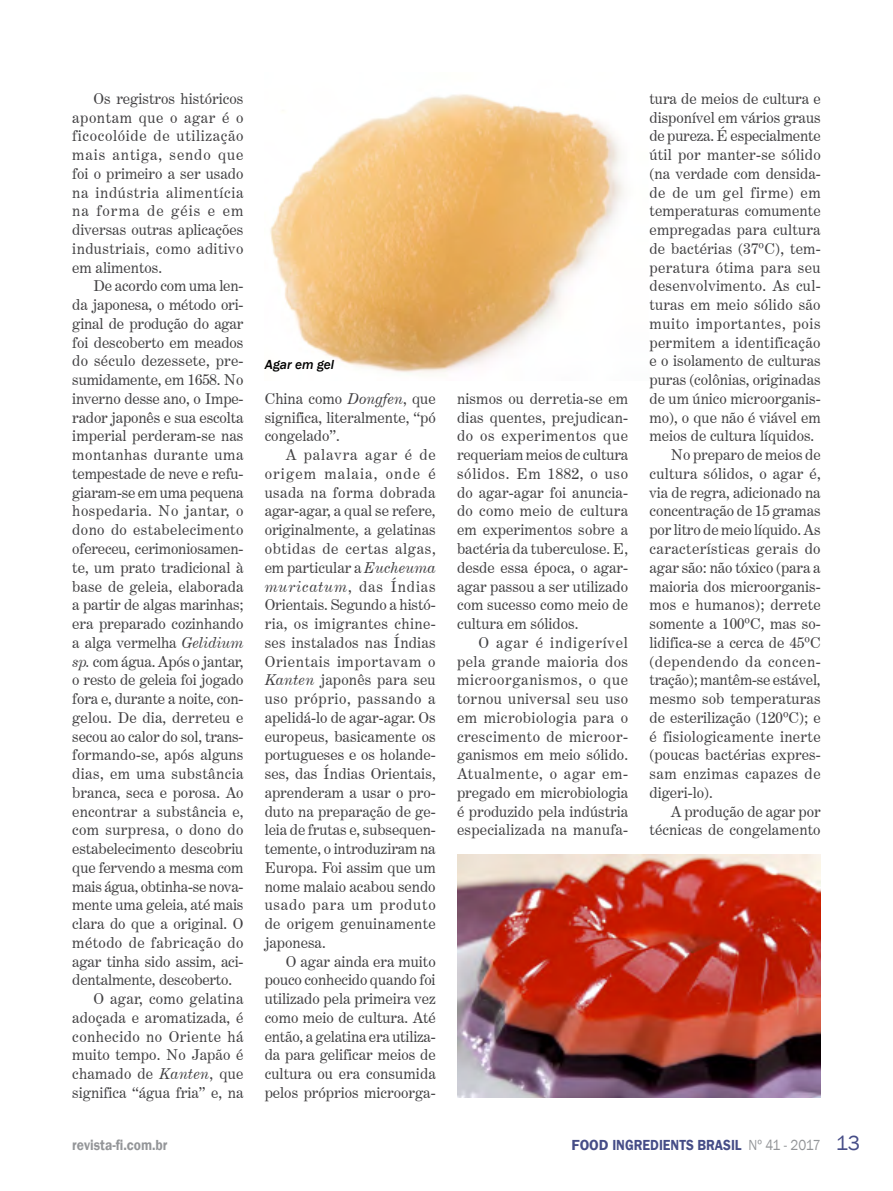
<style>
.page{position:relative;width:893px;height:1191px;background:#fff}
.page>*{position:absolute;margin:0;border:0;box-sizing:border-box;transform-origin:0 0}
.texto{font:15px/18.8px "Century Expanded BT";color:#414042;text-align:justify}
.t1{font:600 15px "Franklin Gothic";color:#464d87}
.t2{font:600 15px "Franklin Gothic";color:#939598;scale:.9 1}
.legenda{font:italic 500 13.5px "Franklin Gothic";color:#000}
.s1{font-style:italic}
.s2{font-weight:400;color:#939598}
.s3{font-weight:400;font-size:21px}
</style>
<div class="page">
<img style="left:270px;top:94px;width:354px;height:280px">
<img style="left:457px;top:854px;width:364px;height:243px">
<p class="texto" style="left:72px;top:89px;width:173px;text-indent:21px">Os registros históricos apontam que o agar é o ficocolóide de utilização mais antiga, sendo que foi o primeiro a ser usado na indústria alimentícia na forma de géis e em diversas outras aplicações industriais, como aditivo em alimentos.</p>
<p class="texto" style="left:72px;top:276px;width:173px;text-indent:21px">De acordo com uma len&shy;da japonesa, o método ori&shy;ginal de produção do agar foi descoberto em meados do século dezessete, pre&shy;sumidamente, em 1658. No inverno desse ano, o Impe&shy;rador japonês e sua escolta imperial perderam-se nas montanhas durante uma tempestade de neve e refu&shy;giaram-se em uma pequena hospedaria. No jantar, o dono do estabelecimento ofereceu, cerimoniosamen&shy;te, um prato tradicional à base de geleia, elaborada a partir de algas marinhas; era preparado cozinhando a alga vermelha <span class="s1">Gelidium sp.</span> com água. Após o jantar, o resto de geleia foi jogado fora e, durante a noite, con&shy;gelou. De dia, derreteu e secou ao calor do sol, trans&shy;formando-se, após alguns dias, em uma substância branca, seca e porosa. Ao encontrar a substância e, com surpresa, o dono do estabelecimento descobriu que fervendo a mesma com mais água, obtinha-se nova&shy;mente uma geleia, até mais clara do que a original. O método de fabricação do agar tinha sido assim, aci&shy;dentalmente, descoberto.</p>
<p class="texto" style="left:72px;top:989px;width:173px;text-indent:21px">O agar, como gelatina adoçada e aromatizada, é conhecido no Oriente há muito tempo. No Japão é chamado de <span class="s1">Kanten</span>, que significa “água fria” e, na</p>
<p class="legenda" style="left:265px;top:356px;width:71px">Agar em gel</p>
<p class="texto" style="left:265px;top:389px;width:173px">China como <span class="s1">Dongfen</span>, que significa, literalmente, “pó congelado”.</p>
<p class="texto" style="left:265px;top:445px;width:173px;text-indent:21px">A palavra agar é de origem malaia, onde é usada na forma dobrada agar--agar, a qual se refere, originalmente, a gelatinas obtidas de certas algas, em particular a <span class="s1">Eucheuma muricatum</span>, das Índias Orientais. Segundo a histó&shy;ria, os imigrantes chine&shy;ses instalados nas Índias Orientais importavam o <span class="s1">Kanten</span> japonês para seu uso próprio, passando a apelidá-lo de agar-agar. Os europeus, basicamente os portugueses e os holande&shy;ses, das Índias Orientais, aprenderam a usar o pro&shy;duto na preparação de ge&shy;leia de frutas e, subsequen&shy;temente, o introduziram na Europa. Foi assim que um nome malaio acabou sendo usado para um produto de origem genuinamente japonesa.</p>
<p class="texto" style="left:265px;top:951px;width:173px;text-indent:21px">O agar ainda era muito pouco conhecido quando foi utilizado pela primeira vez como meio de cultura. Até então, a gelatina era utiliza&shy;da para gelificar meios de cultura ou era consumida pelos próprios microorga-</p>
<p class="texto" style="left:457px;top:389px;width:173px">nismos ou derretia-se em dias quentes, prejudican&shy;do os experimentos que requeriam meios de cultura sólidos. Em 1882, o uso do agar-agar foi anuncia&shy;do como meio de cultura em experimentos sobre a bactéria da tuberculose. E, desde essa época, o agar&shy;agar passou a ser utilizado com sucesso como meio de cultura em sólidos.</p>
<p class="texto" style="left:457px;top:633px;width:173px;text-indent:21px">O agar é indigerível pela grande maioria dos microorganismos, o que tornou universal seu uso em microbiologia para o crescimento de microor&shy;ganismos em meio sólido.<br>Atualmente, o agar em&shy;pregado em microbiologia é produzido pela indústria especializada na manufa-</p>
<p class="texto" style="left:649px;top:89px;width:173px">tura de meios de cultura e disponível em vários graus de pureza. É especialmente útil por manter-se sólido (na verdade com densida&shy;de de um gel firme) em temperaturas comumente empregadas para cultura de bactérias (37ºC), tem&shy;peratura ótima para seu desenvolvimento. As cul&shy;turas em meio sólido são muito importantes, pois permitem a identificação e o isolamento de culturas puras (colônias, originadas de um único microorganis&shy;mo), o que não é viável em meios de cultura líquidos.</p>
<p class="texto" style="left:649px;top:445px;width:173px;text-indent:21px">No preparo de meios de cultura sólidos, o agar é, via de regra, adicionado na concentração de 15 gramas por litro de meio líquido. As características gerais do agar são: não tóxico (para a maioria dos microorganis&shy;mos e humanos); derrete somente a 100ºC, mas so&shy;lidifica-se a cerca de 45ºC (dependendo da concen&shy;tração); mantêm-se estável, mesmo sob temperaturas de esterilização (120ºC); e é fisiologicamente inerte (poucas bactérias expres&shy;sam enzimas capazes de digeri-lo).</p>
<p class="texto" style="left:649px;top:801px;width:173px;text-align:right">A produção de agar por técnicas de congelamento</p>
<p class="t2" style="left:72px;top:1135px;width:107px">revista-fi.com.br</p>
<p class="t1" style="left:572px;top:1135px;width:290px">FOOD INGREDIENTS BRASIL <span class="s2">Nº 41 - 2017</span> <span class="s3">13</span></p>
</div>
